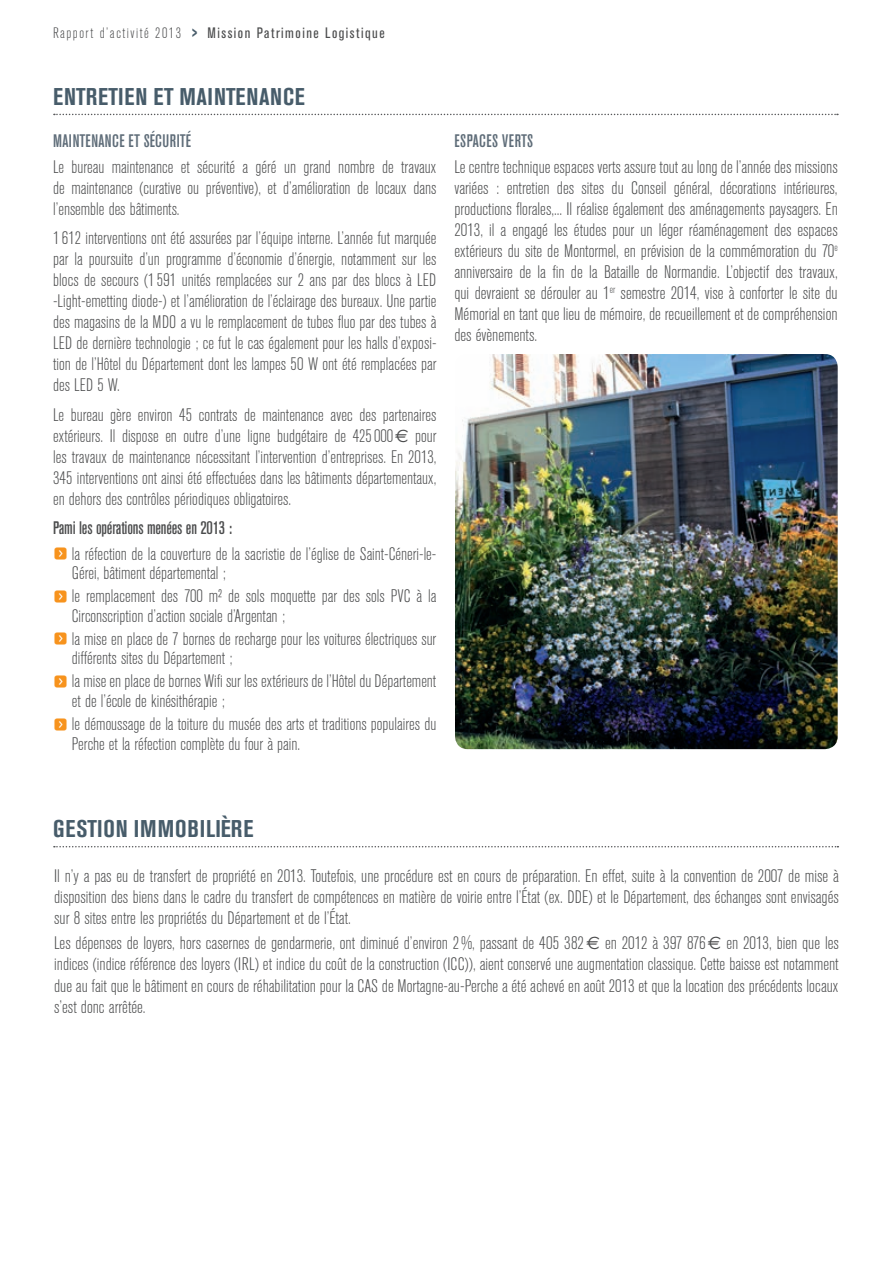
<style>
.page{position:relative;width:893px;height:1263px;background:#fff}
.page>*{position:absolute;margin:0;border:0;box-sizing:border-box;transform-origin:0 0}
.t1{font:700 condensed 24px "Akzidenz Grotesk BE";letter-spacing:.035em;color:#475c6a}
.t2{font:300 condensed 18px/21px "Akzidenz Grotesk BE";color:#4b4c4d;text-align:justify}
.t3{font:500 condensed 18px "Akzidenz Grotesk BE";letter-spacing:.03em;color:#5e6c78}
.t4{font:condensed 15px "Akzidenz Grotesk BE";letter-spacing:.1em;color:#4b4c4d}
.s1{font-weight:300}
.s2{font-weight:800;font-stretch:normal;color:#475c6a}
.s3{font-family:"Euro Sans";font-weight:400;font-stretch:normal}
.s4{font-weight:500}
</style>
<div class="page">
<svg style="left:54px;top:114px;width:784px;height:1px"></svg>
<img style="left:455px;top:354px;width:383px;height:395px">
<svg style="left:54px;top:846px;width:784px;height:1px"></svg>
<p class="t4" style="left:53px;top:25px;width:333px"><span class="s1">Rapport d’activité 2013</span> <span class="s2">&gt;</span> Mission Patrimoine Logistique</p>
<h1 class="t1" style="left:53px;top:83px;width:253px">ENTRETIEN ET MAINTENANCE</h1>
<p class="t3" style="left:53px;top:131px;width:8px">maintenance</p>
<p class="t3" style="left:129px;top:131px;width:34px">et sécurit</p>
<p class="t3" style="left:186px;top:131px;width:7px">é</p>
<p class="t2" style="left:53px;top:157px;width:385px">Le bureau maintenance et sécurité a géré un grand nombre de travaux de maintenance (curative ou préventive), et d’amélioration de locaux dans l’ensemble des bâtiments.</p>
<p class="t2" style="left:53px;top:228px;width:385px">1612 interventions ont été assurées par l’équipe interne. L’année fut marquée par la poursuite d’un programme d’économie d’énergie, notamment sur les blocs de secours (1591 unités remplacées sur 2 ans par des blocs à LED -Light-emetting diode-) et l’amélioration de l’éclairage des bureaux. Une partie des magasins de la MDO a vu le remplacement de tubes fluo par des tubes à LED de dernière technologie ; ce fut le cas également pour les halls d’exposi&shy;tion de l’Hôtel du Département dont les lampes 50 W ont été remplacées par des LED 5 W.</p>
<p class="t2" style="left:53px;top:405px;width:385px">Le bureau gère environ 45 contrats de maintenance avec des partenaires extérieurs. Il dispose en outre d’une ligne budgétaire de 425000<span class="s3">E</span> pour les travaux de maintenance nécessitant l’intervention d’entreprises. En 2013, 345 interventions ont ainsi été effectuées dans les bâtiments départementaux, en dehors des contrôles périodiques obligatoires.</p>
<p class="t2" style="left:53px;top:516px;width:385px;line-height:25.2px"><span class="s4">Pami les opérations menées en 2013 :<br></span><sub>f</sub> la réfection de la couverture de la sacristie de l’église de Saint-Céneri-le-</p>
<p class="t2" style="left:53px;top:562px;width:385px;line-height:23.1px;text-indent:19px">Gérei, bâtiment départemental ;<br><sub>f</sub> le remplacement des 700 m² de sols moquette par des sols PVC à la</p>
<p class="t2" style="left:53px;top:604px;width:385px;line-height:23.1px;text-indent:19px">Circonscription d’action sociale d’Argentan ;<br><sub>f</sub> la mise en place de 7 bornes de recharge pour les voitures électriques sur</p>
<p class="t2" style="left:53px;top:647px;width:385px;line-height:23.1px;text-indent:19px">différents sites du Département ;<br><sub>f</sub> la mise en place de bornes Wifi sur les extérieurs de l’Hôtel du Département</p>
<p class="t2" style="left:53px;top:690px;width:385px;line-height:23.1px;text-indent:19px">et de l’école de kinésithérapie ;<br><sub>f</sub> le démoussage de la toiture du musée des arts et traditions populaires du</p>
<p class="t2" style="left:72px;top:733px;width:230px">Perche et la réfection complète du four à pain.</p>
<p class="t3" style="left:454px;top:131px;width:80px">ESPACES VERTS</p>
<p class="t2" style="left:454px;top:157px;width:385px">Le centre technique espaces verts assure tout au long de l’année des missions variées : entretien des sites du Conseil général, décorations intérieures, productions florales,... Il réalise également des aménagements paysagers. En 2013, il a engagé les études pour un léger réaménagement des espaces extérieurs du site de Montormel, en prévision de la commémoration du 70<sup>e </sup>anniversaire de la fin de la Bataille de Normandie. L’objectif des travaux, qui devraient se dérouler au 1<sup>er</sup> semestre 2014, vise à conforter le site du Mémorial en tant que lieu de mémoire, de recueillement et de compréhension des évènements.</p>
<h1 class="t1" style="left:53px;top:815px;width:202px">GESTION IMMOBILIÈRE</h1>
<p class="t2" style="left:54px;top:866px;width:786px">Il n’y a pas eu de transfert de propriété en 2013. Toutefois, une procédure est en cours de préparation. En effet, suite à la convention de 2007 de mise à disposition des biens dans le cadre du transfert de compétences en matière de voirie entre l’État (ex. DDE) et le Département, des échanges sont envisagés sur 8 sites entre les propriétés du Département et de l’État.</p>
<p class="t2" style="left:54px;top:933px;width:786px">Les dépenses de loyers, hors casernes de gendarmerie, ont diminué d’environ 2%, passant de 405 382<span class="s3">E</span> en 2012 à 397 876<span class="s3">E</span> en 2013, bien que les indices (indice référence des loyers (IRL) et indice du coût de la construction (ICC)), aient conservé une augmentation classique. Cette baisse est notamment due au fait que le bâtiment en cours de réhabilitation pour la CAS de Mortagne-au-Perche a été achevé en août 2013 et que la location des précédents locaux s’est donc arrêtée.</p>
</div>
